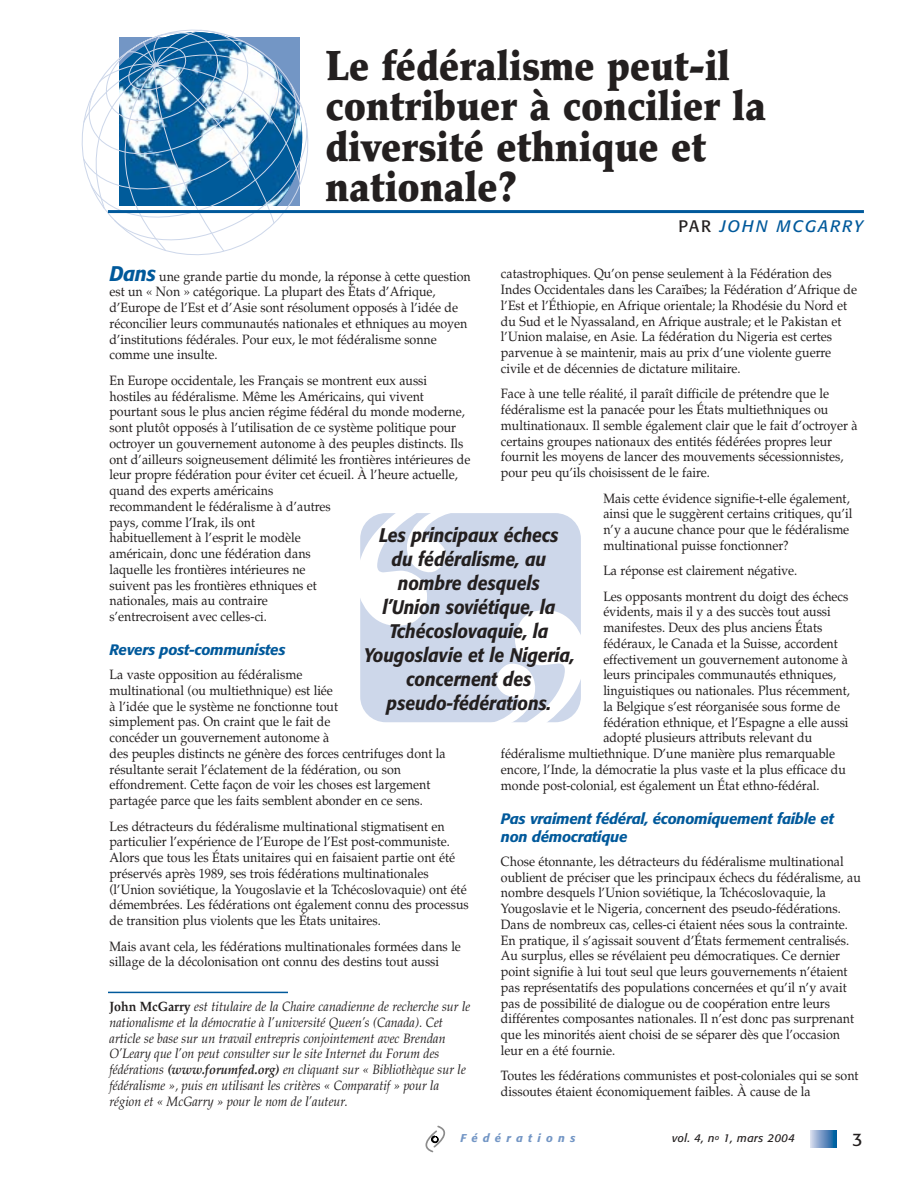
<style>
.page{position:relative;width:918px;height:1188px;background:#fff}
.page>*{position:absolute;margin:0;border:0;box-sizing:border-box;transform-origin:0 0}
.t1{font:900 42px/40.5px "Palatino";color:#231f1f;scale:.9 1}
.t2{font:italic 500 19.5px/24px "Formata";letter-spacing:-.005em;color:#231f1f;text-align:center;scale:.9 1}
.t3{font:18px "Formata";color:#231f1f}
.t4{font:italic 16.5px "Formata";letter-spacing:.115em;color:#00599b}
.t5{font:italic 500 15px/18px "Formata";letter-spacing:-.02em;color:#00599b}
.t6{font:13.5px/15.8px "Palatino";color:#231f1f;scale:.92 1}
.t7{font:italic 13.5px/15.8px "Palatino";color:#231f1f;scale:.92 1}
.t8{font:italic 11.25px "Formata";letter-spacing:.03em;color:#231f1f}
.t9{font:italic 500 11.25px "Formata";letter-spacing:.465em;color:#7396c5}
.s1{font-style:normal;color:#231f1f}
.s2{font-family:"Formata";font-weight:500;font-style:italic;font-size:21px;color:#00599b}
.s3{font-weight:700;font-style:normal}
.s4{font-weight:700}
</style>
<div class="page">
<svg style="left:81px;top:29px;width:222px;height:223px"></svg>
<svg style="left:810px;top:1130px;width:27px;height:17px"></svg>
<svg style="left:425px;top:1125px;width:21px;height:28px"></svg>
<hr style="left:108px;top:992px;width:180px;height:1px;background:#00599b">
<hr style="left:108px;top:210px;width:756px;height:3px;background:#00599b">
<div style="left:360px;top:513px;width:221px;height:209px;background:#cdd7ea;border-radius:26px"></div>
<svg style="left:360px;top:513px;width:90px;height:113px"></svg>
<svg style="left:485px;top:610px;width:96px;height:113px"></svg>
<h1 class="t1" style="left:326px;top:50px;width:491px">Le fédéralisme peut-il contribuer à concilier la diversité ethnique et nationale?</h1>
<p class="t4" style="left:679px;top:219px;width:186px"><span class="s1">PAR</span> JOHN MCGARRY</p>
<p class="t6" style="left:109px;top:270px;width:394px"><span class="s2">Dans</span> une grande partie du monde, la réponse à cette question est un « Non » catégorique. La plupart des États d’Afrique, d’Europe de l’Est et d’Asie sont résolument opposés à l’idée de réconcilier leurs communautés nationales et ethniques au moyen d’institutions fédérales. Pour eux, le mot fédéralisme sonne comme une insulte.</p>
<p class="t6" style="left:109px;top:374px;width:394px">En Europe occidentale, les Français se montrent eux aussi hostiles au fédéralisme. Même les Américains, qui vivent pourtant sous le plus ancien régime fédéral du monde moderne, sont plutôt opposés à l’utilisation de ce système politique pour octroyer un gouvernement autonome à des peuples distincts. Ils ont d’ailleurs soigneusement délimité les frontières intérieures de leur propre fédération pour éviter cet écueil. À l’heure actuelle, quand des experts américains<br>recommandent le fédéralisme à d’autres<br>pays, comme l’Irak, ils ont<br>habituellement à l’esprit le modèle<br>américain, donc une fédération dans<br>laquelle les frontières intérieures ne<br>suivent pas les frontières ethniques et<br>nationales, mais au contraire<br>s’entrecroisent avec celles-ci.</p>
<p class="t5" style="left:110px;top:642px;width:178px">Revers post-communistes</p>
<p class="t6" style="left:110px;top:668px;width:367px">La vaste opposition au fédéralisme<br>multinational (ou multiethnique) est liée<br>à l’idée que le système ne fonctionne tout<br>simplement pas. On craint que le fait de<br>concéder un gouvernement autonome à<br>des peuples distincts ne génère des forces centrifuges dont la résultante serait l’éclatement de la fédération, ou son effondrement. Cette façon de voir les choses est largement partagée parce que les faits semblent abonder en ce sens.</p>
<p class="t6" style="left:110px;top:820px;width:392px">Les détracteurs du fédéralisme multinational stigmatisent en particulier l’expérience de l’Europe de l’Est post-communiste.<br>Alors que tous les États unitaires qui en faisaient partie ont été préservés après 1989, ses trois fédérations multinationales (l’Union soviétique, la Yougoslavie et la Tchécoslovaquie) ont été démembrées. Les fédérations ont également connu des processus de transition plus violents que les États unitaires.</p>
<p class="t6" style="left:110px;top:940px;width:383px">Mais avant cela, les fédérations multinationales formées dans le sillage de la décolonisation ont connu des destins tout aussi</p>
<p class="t6" style="left:501px;top:267px;width:388px">catastrophiques. Qu’on pense seulement à la Fédération des Indes Occidentales dans les Caraïbes; la Fédération d’Afrique de l’Est et l’Éthiopie, en Afrique orientale; la Rhodésie du Nord et du Sud et le Nyassaland, en Afrique australe; et le Pakistan et l’Union malaise, en Asie. La fédération du Nigeria est certes parvenue à se maintenir, mais au prix d’une violente guerre civile et de décennies de dictature militaire.</p>
<p class="t6" style="left:501px;top:387px;width:389px">Face à une telle réalité, il paraît difficile de prétendre que le fédéralisme est la panacée pour les États multiethniques ou multinationaux. Il semble également clair que le fait d’octroyer à certains groupes nationaux des entités fédérées propres leur fournit les moyens de lancer des mouvements sécessionnistes, pour peu qu’ils choisissent de le faire.</p>
<p class="t6" style="left:603px;top:492px;width:272px">Mais cette évidence signifie-t-elle également, ainsi que le suggèrent certains critiques, qu’il n’y a aucune chance pour que le fédéralisme multinational puisse fonctionner?</p>
<p class="t6" style="left:603px;top:559px;width:268px;line-height:25.5px">La réponse est clairement négative.<br>Les opposants montrent du doigt des échecs</p>
<p class="t6" style="left:603px;top:606px;width:249px">évidents, mais il y a des succès tout aussi</p>
<p class="t6" style="left:603px;top:621px;width:240px">manifestes. Deux des plus anciens États</p>
<p class="t6" style="left:603px;top:637px;width:256px">fédéraux, le Canada et la Suisse, accordent</p>
<p class="t6" style="left:603px;top:653px;width:267px">effectivement un gouvernement autonome à</p>
<p class="t6" style="left:603px;top:669px;width:255px">leurs principales communautés ethniques,</p>
<p class="t6" style="left:603px;top:684px;width:270px">linguistiques ou nationales. Plus récemment,</p>
<p class="t6" style="left:603px;top:700px;width:259px">la Belgique s’est réorganisée sous forme de</p>
<p class="t6" style="left:603px;top:716px;width:268px">fédération ethnique, et l’Espagne a elle aussi</p>
<p class="t6" style="left:603px;top:732px;width:229px">adopté plusieurs attributs relevant du</p>
<p class="t6" style="left:501px;top:747px;width:365px">fédéralisme multiethnique. D’une manière plus remarquable</p>
<p class="t6" style="left:501px;top:763px;width:376px">encore, l’Inde, la démocratie la plus vaste et la plus efficace du</p>
<p class="t6" style="left:501px;top:779px;width:348px">monde post-colonial, est également un État ethno-fédéral.</p>
<p class="t5" style="left:501px;top:811px;width:335px">Pas vraiment fédéral, économiquement faible et non démocratique</p>
<p class="t6" style="left:501px;top:855px;width:393px">Chose étonnante, les détracteurs du fédéralisme multinational oublient de préciser que les principaux échecs du fédéralisme, au nombre desquels l’Union soviétique, la Tchécoslovaquie, la Yougoslavie et le Nigeria, concernent des pseudo-fédérations.<br>Dans de nombreux cas, celles-ci étaient nées sous la contrainte.<br>En pratique, il s’agissait souvent d’États fermement centralisés.<br>Au surplus, elles se révélaient peu démocratiques. Ce dernier point signifie à lui tout seul que leurs gouvernements n’étaient pas représentatifs des populations concernées et qu’il n’y avait pas de possibilité de dialogue ou de coopération entre leurs différentes composantes nationales. Il n’est donc pas surprenant que les minorités aient choisi de se séparer dès que l’occasion leur en a été fournie.</p>
<p class="t6" style="left:501px;top:1069px;width:390px">Toutes les fédérations communistes et post-coloniales qui se sont dissoutes étaient économiquement faibles. À cause de la</p>
<p class="t9" style="left:461px;top:1133px;width:116px">Fédérations</p>
<p class="t8" style="left:672px;top:1133px;width:124px">vol. 4, n<sup>o</sup> 1, mars 2004</p>
<h2 class="t2" style="left:363px;top:524px;width:236px">Les principaux échecs<br>du fédéralisme, au nombre desquels<br>l’Union soviétique, la<br>Tchécoslovaquie, la<br>Yougoslavie et le Nigeria, concernent des pseudo-fédérations.</h2>
<p class="t7" style="left:110px;top:1000px;width:394px"><span class="s3">John McGarry</span> est titulaire de la Chaire canadienne de recherche sur le nationalisme et la démocratie à l’université Queen’s (Canada). Cet article se base sur un travail entrepris conjointement avec Brendan O’Leary que l’on peut consulter sur le site Internet du Forum des fédérations <span class="s4">(www.forumfed.org)</span> en cliquant sur « Bibliothèque sur le fédéralisme », puis en utilisant les critères « Comparatif » pour la région et « McGarry » pour le nom de l’auteur.</p>
<h3 class="t3" style="left:852px;top:1132px;width:12px">3</h3>
</div>
